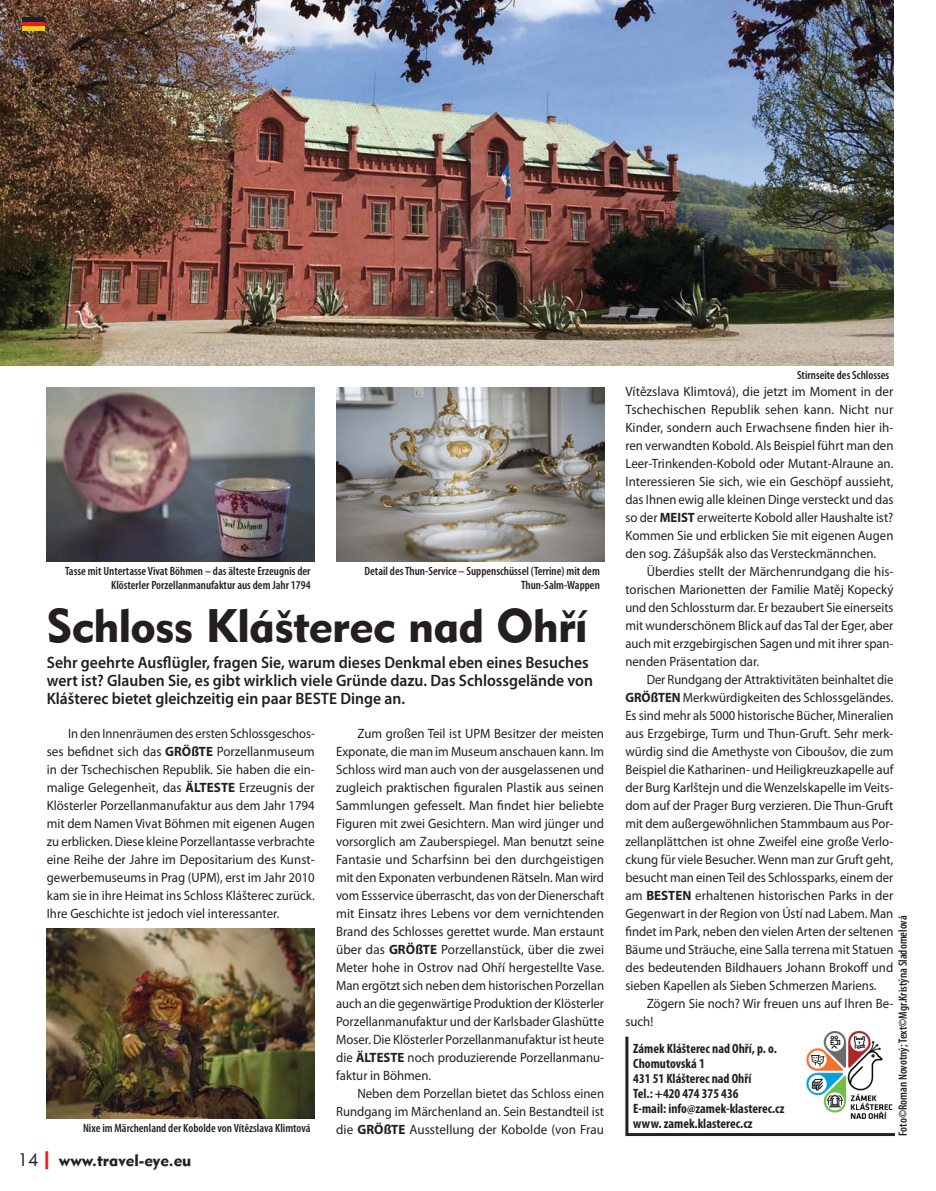
<style>
.page{position:relative;width:936px;height:1191px;background:#fff}
.page>*{position:absolute;margin:0;border:0;box-sizing:border-box;transform-origin:0 0}
.t1{font:46.5px "Geometric 415 AT Black A";letter-spacing:-.015em;color:#231f20}
.t2{font:600 16.5px/18px "Myriad Pro";color:#231f20;scale:.95 1}
.t3{font:16.5px "Geometric 415 AT Black A";color:#231f20}
.t4{font:13.5px/18px "Myriad Pro";color:#231f20;text-align:justify;scale:.93 1}
.t5{font:13.5px/18px "Myriad Pro";color:#231f20;text-align:justify;scale:.95 1}
.t6{font:13.5px/18px "Myriad Pro";color:#231f20;text-align:justify}
.t7{font:700 condensed 13.5px/15px "Myriad Pro";color:#231f20}
.t8{font:600 condensed 12px/14.4px "Myriad Pro";color:#231f20;text-align:right}
.s1{font-weight:700}
.s2{font-family:"Geometric 415 AT Lite A";font-size:18px}
.s3{font-size:18px;color:#ed1c24}
</style>
<div class="page">
<hr style="left:625px;top:1036px;width:3px;height:97px;background:#231f20">
<hr style="left:625px;top:1133px;width:269px;height:3px;background:#231f20">
<img style="left:0;top:0;width:893px;height:366px">
<img style="left:47px;top:928px;width:268px;height:190px">
<img style="left:806px;top:1031px;width:87px;height:88px">
<img style="left:47px;top:387px;width:268px;height:174px">
<img style="left:336px;top:387px;width:268px;height:174px">
<svg style="left:22px;top:17px;width:22px;height:13px"></svg>
<p class="t8" style="left:65px;top:565px;width:247px">Tasse mit Untertasse Vivat Böhmen – das älteste Erzeugnis der<br>Klösterler Porzellanmanufaktur aus dem Jahr 1794</p>
<p class="t8" style="left:364px;top:565px;width:237px">Detail des Thun-Service – Suppenschüssel (Terrine) mit dem<br>Thun-Salm-Wappen</p>
<h1 class="t1" style="left:47px;top:608px;width:542px">Schloss Klášterec nad Ohří</h1>
<p class="t2" style="left:47px;top:655px;width:576px">Sehr geehrte Ausflügler, fragen Sie, warum dieses Denkmal eben eines Besuches wert ist? Glauben Sie, es gibt wirklich viele Gründe dazu. Das Schlossgelände von<br>Klášterec bietet gleichzeitig ein paar BESTE Dinge an.</p>
<p class="t4" style="left:47px;top:726px;width:290px;text-indent:21px">In den Innenräumen des ersten Schlossgeschos&shy;ses befidnet sich das <span class="s1">GRÖßTE</span> Porzellanmuseum in der Tschechischen Republik. Sie haben die ein&shy;malige Gelegenheit, das <span class="s1">ÄLTESTE</span> Erzeugnis der Klösterler Porzellanmanufaktur aus dem Jahr 1794 mit dem Namen Vivat Böhmen mit eigenen Augen zu erblicken. Diese kleine Porzellantasse verbrachte eine Reihe der Jahre im Depositarium des Kunst&shy;gewerbemuseums in Prag (UPM), erst im Jahr 2010 kam sie in ihre Heimat ins Schloss Klášterec zurück.<br>Ihre Geschichte ist jedoch viel interessanter.</p>
<p class="t5" style="left:336px;top:726px;width:284px;text-indent:21px">Zum großen Teil ist UPM Besitzer der meisten Exponate, die man im Museum anschauen kann. Im Schloss wird man auch von der ausgelassenen und zugleich praktischen figuralen Plastik aus seinen Sammlungen gefesselt. Man findet hier beliebte Figuren mit zwei Gesichtern. Man wird jünger und vorsorglich am Zauberspiegel. Man benutzt seine Fantasie und Scharfsinn bei den durchgeistigen mit den Exponaten verbundenen Rätseln. Man wird vom Essservice überrascht, das von der Dienerschaft mit Einsatz ihres Lebens vor dem vernichtenden Brand des Schlosses gerettet wurde. Man erstaunt über das <span class="s1">GRÖßTE</span> Porzellanstück, über die zwei Meter hohe in Ostrov nad Ohří hergestellte Vase.<br>Man ergötzt sich neben dem historischen Porzellan auch an die gegenwärtige Produktion der Klösterler Porzellanmanufaktur und der Karlsbader Glashütte Moser. Die Klösterler Porzellanmanufaktur ist heute die <span class="s1">ÄLTESTE</span> noch produzierende Porzellanmanu&shy;faktur in Böhmen.</p>
<p class="t5" style="left:336px;top:1086px;width:283px;text-indent:21px">Neben dem Porzellan bietet das Schloss einen Rundgang im Märchenland an. Sein Bestandteil ist die <span class="s1">GRÖßTE</span> Ausstellung der Kobolde (von Frau</p>
<p class="t8" style="left:83px;top:1122px;width:229px">Nixe im Märchenland der Kobolde von Vítězslava Klimtová</p>
<p class="t3" style="left:18px;top:1154px;width:175px"><span class="s2">14</span><span class="s3">|</span> www.travel-eye.eu</p>
<p class="t8" style="left:797px;top:369px;width:94px">Stirnseite des Schlosses</p>
<p class="t6" style="left:625px;top:384px;width:269px">Vítězslava Klimtová), die jetzt im Moment in der Tschechischen Republik sehen kann. Nicht nur Kinder, sondern auch Erwachsene finden hier ih&shy;ren verwandten Kobold. Als Beispiel führt man den Leer-Trinkenden-Kobold oder Mutant-Alraune an.<br>Interessieren Sie sich, wie ein Geschöpf aussieht, das Ihnen ewig alle kleinen Dinge versteckt und das so der <span class="s1">MEIST</span> erweiterte Kobold aller Haushalte ist?<br>Kommen Sie und erblicken Sie mit eigenen Augen den sog. Zášupšák also das Versteckmännchen.</p>
<p class="t5" style="left:625px;top:564px;width:284px;text-indent:21px">Überdies stellt der Märchenrundgang die his&shy;torischen Marionetten der Familie Matěj Kopecký und den Schlossturm dar. Er bezaubert Sie einerseits mit wunderschönem Blick auf das Tal der Eger, aber auch mit erzgebirgischen Sagen und mit ihrer span&shy;nenden Präsentation dar.</p>
<p class="t4" style="left:625px;top:672px;width:290px;text-indent:21px">Der Rundgang der Attraktivitäten beinhaltet die <span class="s1">GRÖßTEN</span> Merkwürdigkeiten des Schlossgeländes.<br>Es sind mehr als 5000 historische Bücher, Mineralien aus Erzgebirge, Turm und Thun-Gruft. Sehr merk&shy;würdig sind die Amethyste von Ciboušov, die zum Beispiel die Katharinen- und Heiligkreuzkapelle auf der Burg Karlštejn und die Wenzelskapelle im Veits&shy;dom auf der Prager Burg verzieren. Die Thun-Gruft mit dem außergewöhnlichen Stammbaum aus Por&shy;zellanplättchen ist ohne Zweifel eine große Verlo&shy;ckung für viele Besucher. Wenn man zur Gruft geht, besucht man einen Teil des Schlossparks, einem der am <span class="s1">BESTEN</span> erhaltenen historischen Parks in der Gegenwart in der Region von Ústí nad Labem. Man findet im Park, neben den vielen Arten der seltenen Bäume und Sträuche, eine Salla terrena mit Statuen des bedeutenden Bildhauers Johann Brokoff und sieben Kapellen als Sieben Schmerzen Mariens.</p>
<p class="t5" style="left:625px;top:996px;width:283px;text-indent:21px">Zögern Sie noch? Wir freuen uns auf Ihren Be&shy;such!</p>
<p class="t7" style="left:633px;top:1042px;width:153px">Zámek Klášterec nad Ohří, p. o.<br>Chomutovská 1<br>431 51 Klášterec nad Ohří<br>Tel.: +420 474 375 436<br>E-mail: info@zamek-klasterec.cz www. zamek.klasterec.cz</p>
<p class="t8" style="left:896px;top:1135px;width:222px;rotate:-90deg">Foto©Roman Novotný; Text©Mgr.Kristýna Sladomelová</p>
</div>
